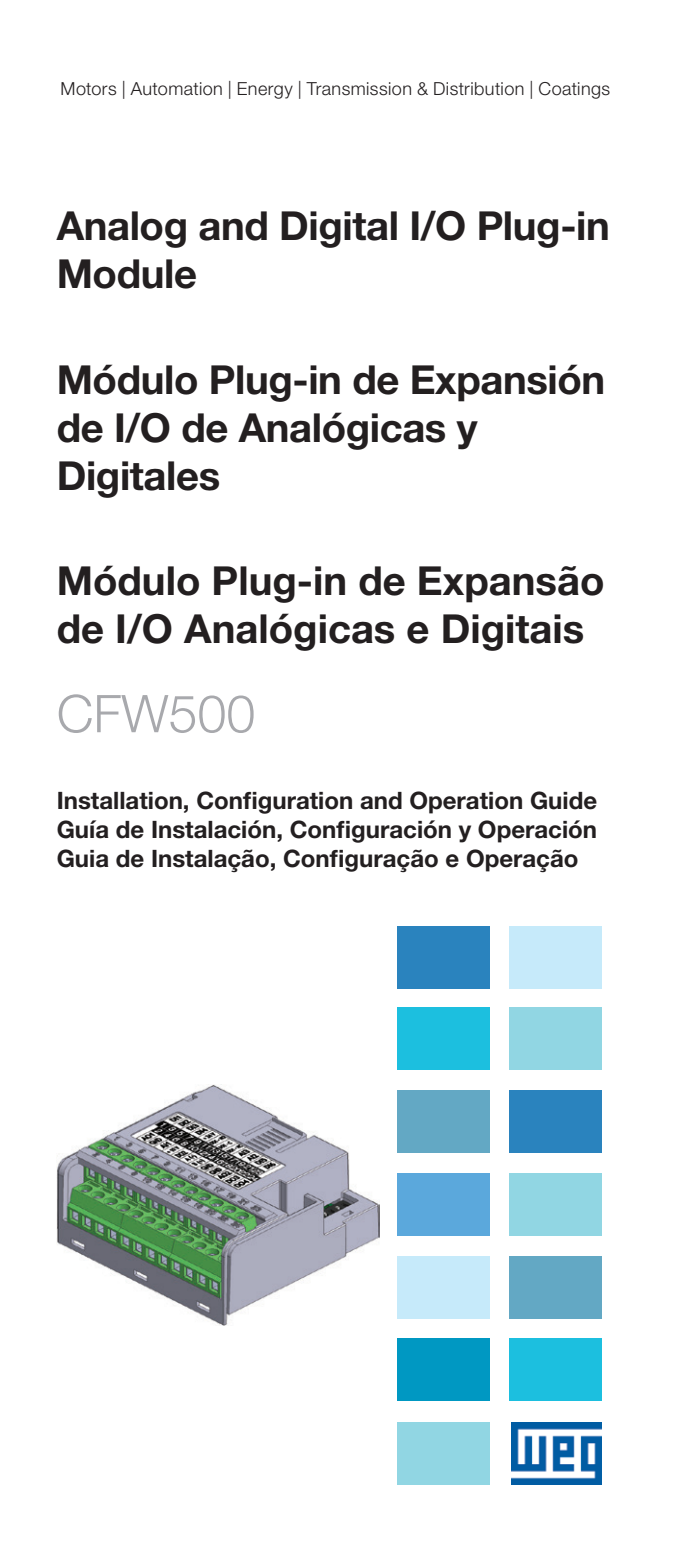
<style>
.page{position:relative;width:681px;height:1554px;background:#fff}
.page>*{position:absolute;margin:0;border:0;box-sizing:border-box;transform-origin:0 0}
.Capa_-_Produto__cinz{font:300 52px "Helvetica Neue LT Pro";color:#a8a9ad}
.Capa_-_Titulo_Geral{font:700 40px/48px "Helvetica Neue LT Pro";letter-spacing:-.01em;color:#231f20}
.Capa_-_Subtitulo{font:700 24px "Helvetica Neue LT Pro";color:#231f20}
.Motors___Automation{font:300 18px "Helvetica Neue LT Pro";letter-spacing:.025em;color:#231f20}
</style>
<div class="page">
<img style="left:57px;top:1084px;width:322px;height:241px">
<div style="left:397px;top:1090px;width:93px;height:63px;background:#63a8c4"></div>
<div style="left:397px;top:926px;width:93px;height:62px;background:#2a83be"></div>
<div style="left:508px;top:1090px;width:93px;height:63px;background:#2a83be"></div>
<div style="left:508px;top:926px;width:93px;height:62px;background:#c6eafa"></div>
<div style="left:397px;top:1173px;width:93px;height:63px;background:#5ba8dc"></div>
<div style="left:397px;top:1007px;width:93px;height:62px;background:#1cbfdf"></div>
<div style="left:508px;top:1173px;width:93px;height:63px;background:#91d6e3"></div>
<div style="left:508px;top:1007px;width:93px;height:62px;background:#91d6e3"></div>
<div style="left:397px;top:1255px;width:93px;height:63px;background:#c6eafa"></div>
<div style="left:508px;top:1255px;width:93px;height:63px;background:#63a8c4"></div>
<div style="left:397px;top:1337px;width:93px;height:63px;background:#0098c2"></div>
<div style="left:508px;top:1337px;width:93px;height:63px;background:#1cbfdf"></div>
<div style="left:397px;top:1421px;width:93px;height:63px;background:#91d6e3"></div>
<img style="left:511px;top:1422px;width:90px;height:62px">
<p class="Motors___Automation" style="left:61px;top:78px;width:551px">Motors | Automation | Energy | Transmission &amp; Distribution | Coatings</p>
<p class="Capa_-_Titulo_Geral" style="left:57px;top:201px;width:554px">Analog and Digital I/O Plug-in<br>Module</p>
<p class="Capa_-_Titulo_Geral" style="left:57px;top:354px;width:549px">Módulo Plug-in de Expansión de I/O de Analógicas y<br>Digitales</p>
<p class="Capa_-_Titulo_Geral" style="left:57px;top:556px;width:549px">Módulo Plug-in de Expansão de I/O Analógicas e Digitais</p>
<p class="Capa_-_Produto__cinz" style="left:57px;top:682px;width:200px">CFW500</p>
<p class="Capa_-_Subtitulo" style="left:57px;top:785px;width:541px">Installation, Configuration and Operation Guide</p>
<p class="Capa_-_Subtitulo" style="left:57px;top:814px;width:541px">Guía de Instalación, Configuración y Operación</p>
<p class="Capa_-_Subtitulo" style="left:57px;top:843px;width:523px">Guia de Instalação, Configuração e Operação</p>
</div>
